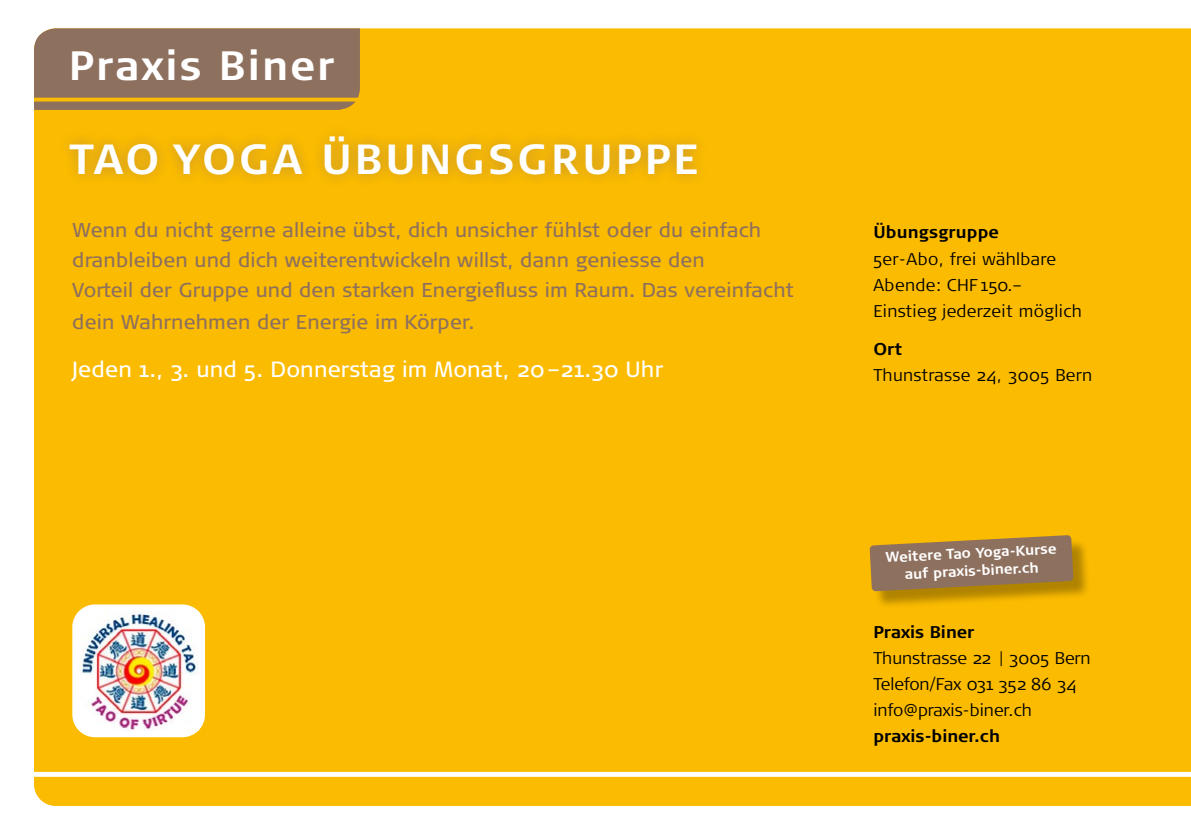
<style>
.page{position:relative;width:1191px;height:840px;background:#fff}
.page>*{position:absolute;margin:0;border:0;box-sizing:border-box;transform-origin:0 0}
.UT{font:700 42px "Signa Normal";letter-spacing:.07em;color:#fff}
.t1{font:700 41px "Signa Normal";letter-spacing:.05em;color:#fff}
.Grundschrift{font:22px "Signa Normal";letter-spacing:.01em;color:#fff}
.Grundschrift-2{font:20px "Signa Normal";letter-spacing:.01em;color:#8e705e}
.Textkörper{font:300 17px/26px "Signa Normal";letter-spacing:.02em;color:#000}
.Textkörper-2{font:300 17px "Signa Normal";color:#000}
.Textkörper-3{font:700 17px "Signa Normal";color:#000}
.Textkörper-4{font:700 14.2px/17.8px "Signa Normal";color:#fff;text-align:center}
</style>
<div class="page">
<div style="left:34px;top:28px;width:1157px;height:777px;background:#fbbb00"></div>
<div style="left:0;top:771px;width:1191px;height:5px;background:#fff"></div>
<div style="left:58px;top:123px;width:651px;height:64px;background:#8e705e;opacity:.5"></div>
<svg style="left:34px;top:28px;width:326px;height:82px"></svg>
<div style="left:872px;top:537px;width:218px;height:71px;background:#000;opacity:.3"></div>
<svg style="left:869px;top:535px;width:204px;height:56px"></svg>
<div style="left:72px;top:604px;width:133px;height:132px;background:#fff;border-radius:23px"></div>
<img style="left:80px;top:611px;width:118px;height:118px">
<p class="t1" style="left:69px;top:42px;width:267px">Praxis Biner</p>
<p class="UT" style="left:69px;top:135px;width:630px">TAO YOGA ÜBUNGSGRUPPE</p>
<p class="Grundschrift-2" style="left:72px;top:218px;width:690px">Wenn du nicht gerne alleine übst, dich unsicher fühlst oder du einfach</p>
<p class="Grundschrift-2" style="left:72px;top:248px;width:634px">dranbleiben und dich weiterentwickeln willst, dann geniesse den</p>
<p class="Grundschrift-2" style="left:72px;top:278px;width:723px">Vorteil der Gruppe und den starken Energiefluss im Raum. Das vereinfacht</p>
<p class="Grundschrift-2" style="left:72px;top:310px;width:404px">dein Wahrnehmen der Energie im Körper.</p>
<p class="Grundschrift" style="left:72px;top:356px;width:592px">Jeden 1., 3. und 5. Donnerstag im Monat, 20–21.30 Uhr</p>
<p class="Textkörper-3" style="left:873px;top:222px;width:127px">Übungsgruppe</p>
<p class="Textkörper" style="left:873px;top:245px;width:184px">5er-Abo, frei wählbare<br>Abende: CHF 150.–</p>
<p class="Textkörper" style="left:873px;top:297px;width:210px">Einstieg jederzeit möglich</p>
<p class="Textkörper-3" style="left:873px;top:338px;width:30px">Ort</p>
<p class="Textkörper" style="left:873px;top:361px;width:220px">Thunstrasse 24, 3005 Bern</p>
<p class="Textkörper-4" style="left:885px;top:548px;width:173px;rotate:-3deg">Weitere Tao Yoga-Kurse auf praxis-biner.ch</p>
<p class="Textkörper-3" style="left:873px;top:622px;width:103px">Praxis Biner</p>
<p class="Textkörper-2" style="left:873px;top:648px;width:219px">Thunstrasse 22 | 3005 Bern</p>
<p class="Textkörper-2" style="left:873px;top:674px;width:204px">Telefon/Fax 031 352 86 34</p>
<p class="Textkörper-2" style="left:873px;top:700px;width:160px">info@praxis-biner.ch</p>
<p class="Textkörper-3" style="left:873px;top:726px;width:128px">praxis-biner.ch</p>
</div>
